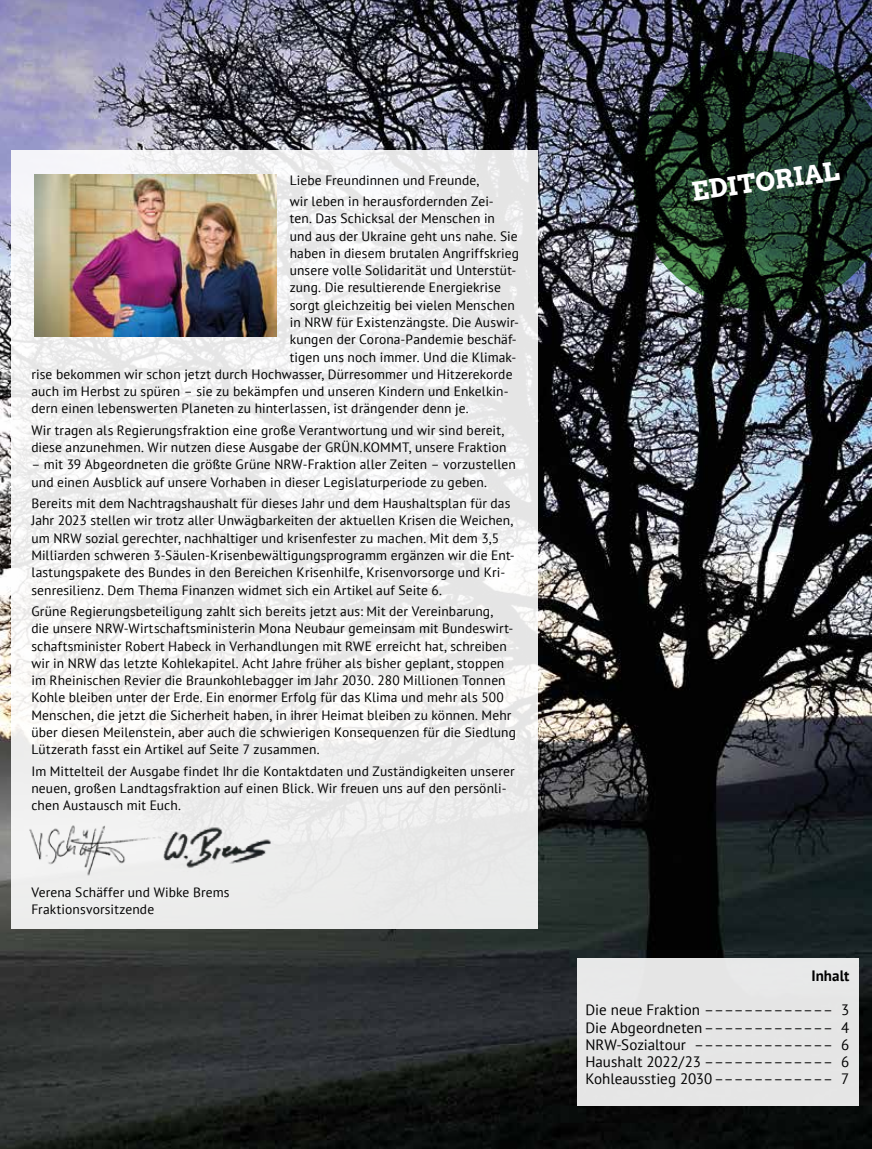
<style>
.page{position:relative;width:872px;height:1149px;background:#fff}
.page>*{position:absolute;margin:0;border:0;box-sizing:border-box;transform-origin:0 0}
.t1{font:25.5px "Arvo Gruen";color:#fff}
.t2{font:15px/17.2px "PT Sans";color:#000;text-align:justify}
.t3{font:700 15px "PT Sans";color:#000}
.t4{font:13.5px/17.2px "PT Sans";letter-spacing:.01em;color:#000}
</style>
<div class="page">
<img style="left:0;top:0;width:872px;height:1148px">
<svg style="left:633px;top:51px;width:239px;height:260px"></svg>
<svg style="left:12px;top:150px;width:526px;height:778px;fill:#ededec"></svg>
<img style="left:35px;top:174px;width:242px;height:162px">
<img style="left:25px;top:810px;width:136px;height:70px">
<img style="left:162px;top:822px;width:112px;height:45px">
<div style="left:577px;top:957px;width:282px;height:147px;background:#e5e5e5"></div>
<p class="t4" style="left:290px;top:169px;width:205px;line-height:21.5px">Liebe Freundinnen und Freunde, wir leben in herausfordernden Zei-</p>
<p class="t4" style="left:290px;top:210px;width:207px">ten. Das Schicksal der Menschen in</p>
<p class="t4" style="left:290px;top:227px;width:229px">und aus der Ukraine geht uns nahe. Sie</p>
<p class="t4" style="left:290px;top:244px;width:231px">haben in diesem brutalen Angriffskrieg</p>
<p class="t4" style="left:290px;top:261px;width:228px">unsere volle Solidarität und Unterstüt-</p>
<p class="t4" style="left:290px;top:279px;width:213px">zung. Die resultierende Energiekrise</p>
<p class="t4" style="left:290px;top:296px;width:226px">sorgt gleichzeitig bei vielen Menschen</p>
<p class="t4" style="left:290px;top:313px;width:231px">in NRW für Existenzängste. Die Auswir-</p>
<p class="t4" style="left:290px;top:330px;width:228px">kungen der Corona-Pandemie beschäf-</p>
<p class="t4" style="left:290px;top:348px;width:228px">tigen uns noch immer. Und die Klimak-</p>
<p class="t4" style="left:31px;top:365px;width:482px">rise bekommen wir schon jetzt durch Hochwasser, Dürresommer und Hitzerekorde</p>
<p class="t4" style="left:31px;top:382px;width:478px">auch im Herbst zu spüren – sie zu bekämpfen und unseren Kindern und Enkelkin-</p>
<p class="t4" style="left:31px;top:399px;width:439px">dern einen lebenswerten Planeten zu hinterlassen, ist drängender denn je.</p>
<p class="t4" style="left:31px;top:421px;width:477px">Wir tragen als Regierungsfraktion eine große Verantwortung und wir sind bereit, diese anzunehmen. Wir nutzen diese Ausgabe der GRÜN.KOMMT, unsere Fraktion</p>
<p class="t4" style="left:31px;top:455px;width:486px">– mit 39 Abgeordneten die größte Grüne NRW-Fraktion aller Zeiten – vorzustellen und einen Ausblick auf unsere Vorhaben in dieser Legislaturperiode zu geben.</p>
<p class="t4" style="left:31px;top:494px;width:485px">Bereits mit dem Nachtragshaushalt für dieses Jahr und dem Haushaltsplan für das Jahr 2023 stellen wir trotz aller Unwägbarkeiten der aktuellen Krisen die Weichen, um NRW sozial gerechter, nachhaltiger und krisenfester zu machen. Mit dem 3,5<br>Milliarden schweren 3-Säulen-Krisenbewältigungsprogramm ergänzen wir die Ent&shy;lastungspakete des Bundes in den Bereichen Krisenhilfe, Krisenvorsorge und Kri&shy;senresilienz. Dem Thema Finanzen widmet sich ein Artikel auf Seite 6.</p>
<p class="t4" style="left:31px;top:602px;width:486px">Grüne Regierungsbeteiligung zahlt sich bereits jetzt aus: Mit der Vereinbarung,<br>die unsere NRW-Wirtschaftsministerin Mona Neubaur gemeinsam mit Bundeswirt&shy;schaftsminister Robert Habeck in Verhandlungen mit RWE erreicht hat, schreiben wir in NRW das letzte Kohlekapitel. Acht Jahre früher als bisher geplant, stoppen im Rheinischen Revier die Braunkohlebagger im Jahr 2030. 280 Millionen Tonnen Kohle bleiben unter der Erde. Ein enormer Erfolg für das Klima und mehr als 500<br>Menschen, die jetzt die Sicherheit haben, in ihrer Heimat bleiben zu können. Mehr über diesen Meilenstein, aber auch die schwierigen Konsequenzen für die Siedlung Lützerath fasst ein Artikel auf Seite 7 zusammen.</p>
<p class="t4" style="left:31px;top:761px;width:485px">Im Mittelteil der Ausgabe findet Ihr die Kontaktdaten und Zuständigkeiten unserer neuen, großen Landtagsfraktion auf einen Blick. Wir freuen uns auf den persönli&shy;chen Austausch mit Euch.</p>
<p class="t4" style="left:31px;top:883px;width:200px">Verena Schäffer und Wibke Brems<br>Fraktionsvorsitzende</p>
<h1 class="t1" style="left:689px;top:174px;width:150px;rotate:-8deg">EDITORIAL</h1>
<p class="t3" style="left:811px;top:965px;width:39px">Inhalt</p>
<p class="t2" style="left:585px;top:1000px;width:265px">Die neue Fraktion ––––––––––––– 3<br>Die Abgeordneten––––––––––––– 4<br>NRW-Sozialtour –––––––––––––– 6<br>Haushalt 2022/23 ––––––––––––– 6<br>Kohleausstieg 2030–––––––––––– 7</p>
</div>
